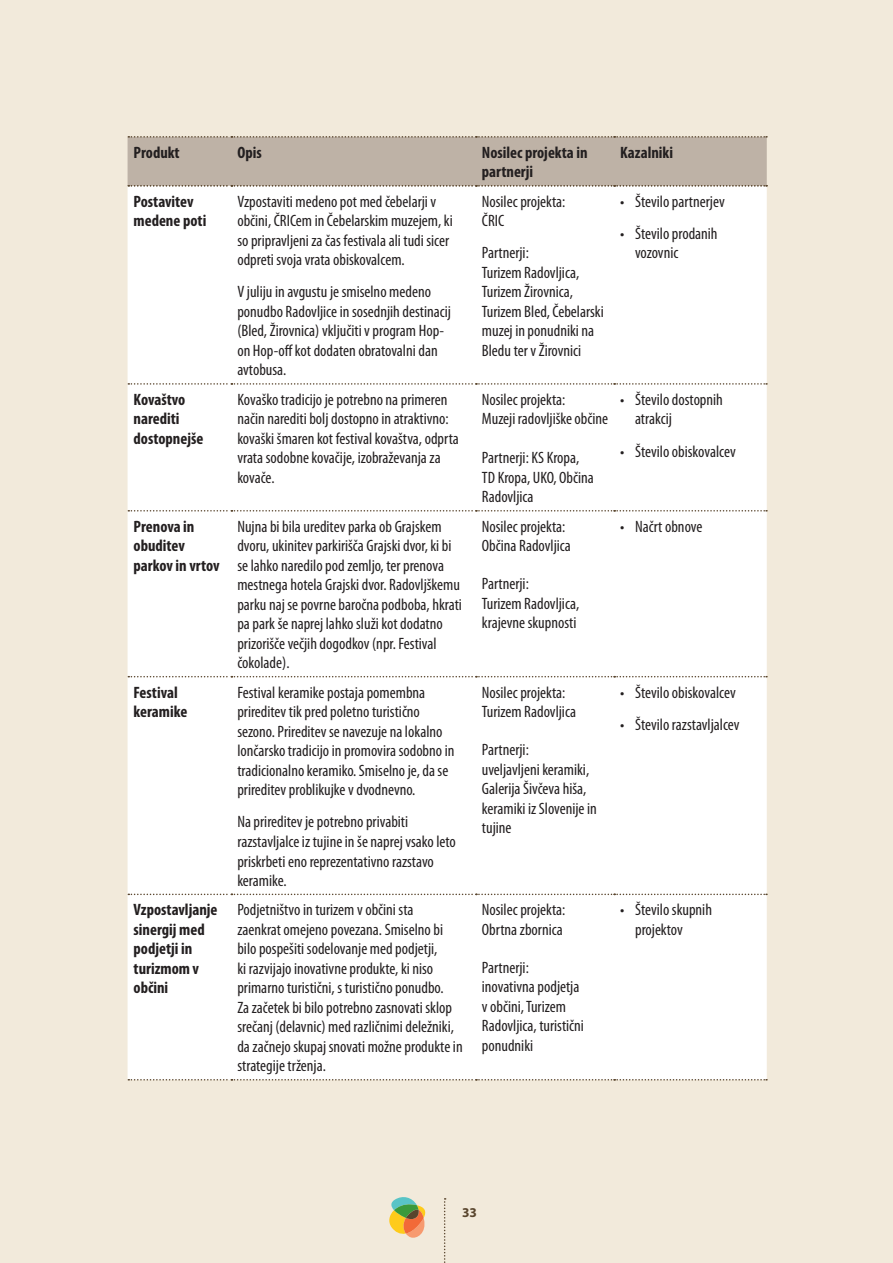
<style>
.page{position:relative;width:893px;height:1263px;background:#f2eadb}
.page>*{position:absolute;margin:0;border:0;box-sizing:border-box;transform-origin:0 0}
.t1{font:condensed 16.5px/19.5px "Myriad Pro";color:#231f20}
.t2{font:700 condensed 16.5px/19.5px "Myriad Pro";color:#231f20}
.t3{font:700 13.5px "Myriad Pro";color:#59452d}
</style>
<div class="page">
<svg style="left:389px;top:1197px;width:37px;height:41px"></svg>
<svg style="left:444px;top:1198px;width:2px;height:65px"></svg>
<div style="left:128px;top:186px;width:639px;height:893px;background:#fff"></div>
<svg style="left:128px;top:383px;width:639px;height:2px"></svg>
<svg style="left:128px;top:510px;width:639px;height:1px"></svg>
<svg style="left:128px;top:676px;width:639px;height:1px"></svg>
<svg style="left:128px;top:894px;width:639px;height:1px"></svg>
<svg style="left:128px;top:1079px;width:639px;height:1px"></svg>
<div style="left:128px;top:136px;width:639px;height:50px;background:#beb2a6"></div>
<p class="t2" style="left:134px;top:142px;width:48px">Produkt</p>
<p class="t2" style="left:237px;top:142px;width:26px">Opis</p>
<p class="t2" style="left:482px;top:142px;width:107px">Nosilec projekta in partnerji</p>
<p class="t2" style="left:620px;top:142px;width:54px">Kazalniki</p>
<p class="t2" style="left:134px;top:191px;width:74px">Postavitev medene poti</p>
<p class="t1" style="left:237px;top:191px;width:217px">Vzpostaviti medeno pot med čebelarji v občini, ČRICem in Čebelarskim muzejem, ki so pripravljeni za čas festivala ali tudi sicer odpreti svoja vrata obiskovalcem.</p>
<p class="t1" style="left:237px;top:282px;width:215px">V juliju in avgustu je smiselno medeno ponudbo Radovljice in sosednjih destinacij (Bled, Žirovnica) vključiti v program Hop&shy;on Hop-off kot dodaten obratovalni dan avtobusa.</p>
<p class="t1" style="left:482px;top:191px;width:85px">Nosilec projekta:<br>ČRIC</p>
<p class="t1" style="left:482px;top:243px;width:123px">Partnerji:<br>Turizem Radovljica,<br>Turizem Žirovnica,<br>Turizem Bled, Čebelarski muzej in ponudniki na<br>Bledu ter v Žirovnici</p>
<p class="t2" style="left:134px;top:389px;width:71px">Kovaštvo narediti dostopnejše</p>
<p class="t1" style="left:237px;top:389px;width:223px">Kovaško tradicijo je potrebno na primeren način narediti bolj dostopno in atraktivno: kovaški šmaren kot festival kovaštva, odprta vrata sodobne kovačije, izobraževanja za kovače.</p>
<p class="t1" style="left:482px;top:389px;width:128px">Nosilec projekta:<br>Muzeji radovljiške občine</p>
<p class="t1" style="left:482px;top:448px;width:114px">Partnerji: KS Kropa,<br>TD Kropa, UKO, Občina<br>Radovljica</p>
<p class="t2" style="left:134px;top:516px;width:87px">Prenova in obuditev parkov in vrtov</p>
<p class="t1" style="left:237px;top:516px;width:226px">Nujna bi bila ureditev parka ob Grajskem dvoru, ukinitev parkirišča Grajski dvor, ki bi se lahko naredilo pod zemljo, ter prenova mestnega hotela Grajski dvor. Radovljškemu parku naj se povrne baročna podboba, hkrati pa park še naprej lahko služi kot dodatno prizorišče večjih dogodkov (npr. Festival čokolade).</p>
<p class="t1" style="left:482px;top:516px;width:90px">Nosilec projekta:<br>Občina Radovljica</p>
<p class="t1" style="left:482px;top:574px;width:99px">Partnerji:<br>Turizem Radovljica, krajevne skupnosti</p>
<p class="t2" style="left:134px;top:682px;width:55px">Festival keramike</p>
<p class="t1" style="left:237px;top:682px;width:219px">Festival keramike postaja pomembna prireditev tik pred poletno turistično sezono. Prireditev se navezuje na lokalno lončarsko tradicijo in promovira sodobno in tradicionalno keramiko. Smiselno je, da se prireditev problikujke v dvodnevno.</p>
<p class="t1" style="left:237px;top:812px;width:220px">Na prireditev je potrebno privabiti razstavljalce iz tujine in še naprej vsako leto priskrbeti eno reprezentativno razstavo keramike.</p>
<p class="t1" style="left:482px;top:682px;width:96px">Nosilec projekta:<br>Turizem Radovljica</p>
<p class="t1" style="left:482px;top:740px;width:116px">Partnerji:<br>uveljavljeni keramiki,<br>Galerija Šivčeva hiša, keramiki iz Slovenije in tujine</p>
<p class="t2" style="left:134px;top:900px;width:85px">Vzpostavljanje sinergij med podjetji in turizmom v občini</p>
<p class="t1" style="left:237px;top:900px;width:227px">Podjetništvo in turizem v občini sta<br>zaenkrat omejeno povezana. Smiselno bi bilo pospešiti sodelovanje med podjetji,<br>ki razvijajo inovativne produkte, ki niso primarno turistični, s turistično ponudbo.<br>Za začetek bi bilo potrebno zasnovati sklop srečanj (delavnic) med različnimi deležniki, da začnejo skupaj snovati možne produkte in strategije trženja.</p>
<p class="t1" style="left:482px;top:900px;width:85px">Nosilec projekta:<br>Obrtna zbornica</p>
<p class="t1" style="left:482px;top:957px;width:104px">Partnerji: inovativna podjetja v občini, Turizem<br>Radovljica, turistični ponudniki</p>
<p class="t1" style="left:620px;top:191px;width:106px">• Število partnerjev</p>
<p class="t1" style="left:635px;top:223px;width:84px;text-indent:-15px">• Število prodanih vozovnic</p>
<p class="t1" style="left:635px;top:389px;width:89px;text-indent:-15px">• Število dostopnih atrakcij</p>
<p class="t1" style="left:620px;top:441px;width:117px">• Število obiskovalcev</p>
<p class="t1" style="left:620px;top:516px;width:84px">• Načrt obnove</p>
<p class="t1" style="left:620px;top:682px;width:117px">• Število obiskovalcev</p>
<p class="t1" style="left:620px;top:715px;width:121px">• Število razstavljalcev</p>
<p class="t1" style="left:635px;top:900px;width:78px;text-indent:-15px">• Število skupnih projektov</p>
<p class="t3" style="left:462px;top:1203px;width:16px">33</p>
</div>
